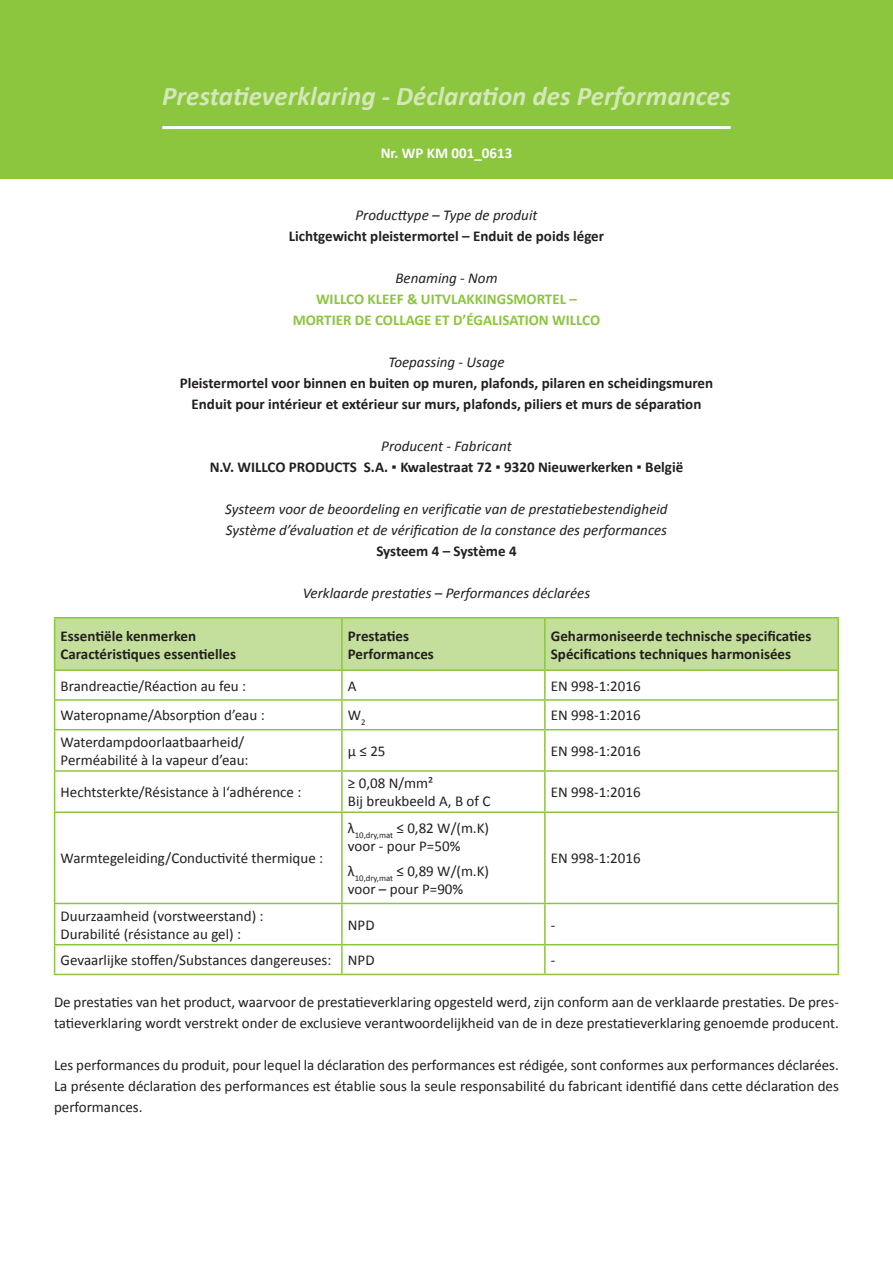
<style>
.page{position:relative;width:893px;height:1263px;background:#fff}
.page>*{position:absolute;margin:0;border:0;box-sizing:border-box;transform-origin:0 0}
.t1{font:italic 700 27px "Calibri";color:#d4e7b8}
.t2{font:15px/21px "Calibri";color:#231f20}
.t3{font:700 15px "Calibri";color:#231f20}
.t4{font:italic 15px "Calibri";color:#231f20}
.t5{font:700 15px "Calibri";color:#8bc63e}
.t6{font:700 15px "Calibri";color:#fff}
</style>
<div class="page">
<div style="left:0;top:0;width:893px;height:179px;background:#8bc63e"></div>
<hr style="left:162px;top:126px;width:569px;height:3px;background:#fff">
<hr style="left:54px;top:617px;width:288px;height:1px;background:#8bc63e">
<hr style="left:342px;top:617px;width:203px;height:1px;background:#8bc63e">
<hr style="left:545px;top:617px;width:294px;height:1px;background:#8bc63e">
<hr style="left:837px;top:618px;width:2px;height:51px;background:#8bc63e">
<hr style="left:545px;top:669px;width:294px;height:2px;background:#8bc63e">
<hr style="left:837px;top:671px;width:2px;height:28px;background:#8bc63e">
<svg style="left:54px;top:618px;width:784px;height:111px"></svg>
<hr style="left:342px;top:699px;width:203px;height:2px;background:#8bc63e">
<hr style="left:341px;top:701px;width:2px;height:28px;background:#8bc63e">
<hr style="left:545px;top:699px;width:294px;height:2px;background:#8bc63e">
<hr style="left:544px;top:701px;width:2px;height:28px;background:#8bc63e">
<hr style="left:837px;top:701px;width:2px;height:28px;background:#8bc63e">
<hr style="left:54px;top:729px;width:288px;height:1px;background:#8bc63e">
<hr style="left:54px;top:730px;width:1px;height:40px;background:#8bc63e">
<hr style="left:342px;top:729px;width:203px;height:1px;background:#8bc63e">
<hr style="left:341px;top:730px;width:2px;height:40px;background:#8bc63e">
<hr style="left:545px;top:729px;width:294px;height:1px;background:#8bc63e">
<hr style="left:544px;top:730px;width:2px;height:40px;background:#8bc63e">
<hr style="left:837px;top:730px;width:2px;height:40px;background:#8bc63e">
<hr style="left:54px;top:770px;width:288px;height:2px;background:#8bc63e">
<hr style="left:54px;top:772px;width:1px;height:39px;background:#8bc63e">
<hr style="left:342px;top:770px;width:203px;height:2px;background:#8bc63e">
<hr style="left:341px;top:772px;width:2px;height:39px;background:#8bc63e">
<hr style="left:545px;top:770px;width:294px;height:2px;background:#8bc63e">
<hr style="left:544px;top:772px;width:2px;height:39px;background:#8bc63e">
<hr style="left:837px;top:772px;width:2px;height:39px;background:#8bc63e">
<hr style="left:54px;top:811px;width:288px;height:2px;background:#8bc63e">
<hr style="left:54px;top:813px;width:1px;height:90px;background:#8bc63e">
<hr style="left:342px;top:811px;width:203px;height:2px;background:#8bc63e">
<hr style="left:341px;top:813px;width:2px;height:90px;background:#8bc63e">
<hr style="left:545px;top:811px;width:294px;height:2px;background:#8bc63e">
<hr style="left:544px;top:813px;width:2px;height:90px;background:#8bc63e">
<hr style="left:837px;top:813px;width:2px;height:90px;background:#8bc63e">
<hr style="left:54px;top:903px;width:288px;height:1px;background:#8bc63e">
<hr style="left:54px;top:904px;width:1px;height:40px;background:#8bc63e">
<hr style="left:342px;top:903px;width:203px;height:1px;background:#8bc63e">
<hr style="left:341px;top:904px;width:2px;height:40px;background:#8bc63e">
<hr style="left:545px;top:903px;width:294px;height:1px;background:#8bc63e">
<hr style="left:544px;top:904px;width:2px;height:40px;background:#8bc63e">
<hr style="left:837px;top:904px;width:2px;height:40px;background:#8bc63e">
<hr style="left:54px;top:944px;width:288px;height:1px;background:#8bc63e">
<svg style="left:54px;top:945px;width:1px;height:29px"></svg>
<hr style="left:342px;top:944px;width:203px;height:1px;background:#8bc63e">
<hr style="left:341px;top:945px;width:2px;height:29px;background:#8bc63e">
<hr style="left:545px;top:944px;width:294px;height:1px;background:#8bc63e">
<hr style="left:544px;top:945px;width:2px;height:29px;background:#8bc63e">
<hr style="left:837px;top:945px;width:2px;height:29px;background:#8bc63e">
<hr style="left:54px;top:974px;width:288px;height:1px;background:#8bc63e">
<hr style="left:342px;top:974px;width:203px;height:1px;background:#8bc63e">
<hr style="left:545px;top:974px;width:294px;height:1px;background:#8bc63e">
<p class="t1" style="left:162px;top:79px;width:570px">Prestatieverklaring - Déclaration des Performances</p>
<p class="t6" style="left:381px;top:143px;width:133px">Nr. WP KM 001_0613</p>
<p class="t4" style="left:355px;top:204px;width:183px">Producttype – Type de produit</p>
<p class="t3" style="left:289px;top:226px;width:317px">Lichtgewicht pleistermortel – Enduit de poids léger</p>
<p class="t4" style="left:395px;top:267px;width:104px">Benaming - Nom</p>
<p class="t5" style="left:316px;top:289px;width:262px">WILLCO KLEEF &amp; UITVLAKKINGSMORTEL –</p>
<p class="t5" style="left:293px;top:310px;width:309px">MORTIER DE COLLAGE ET D’ÉGALISATION WILLCO</p>
<p class="t4" style="left:388px;top:351px;width:118px">Toepassing - Usage</p>
<p class="t3" style="left:180px;top:373px;width:535px">Pleistermortel voor binnen en buiten op muren, plafonds, pilaren en scheidingsmuren</p>
<p class="t3" style="left:192px;top:394px;width:511px">Enduit pour intérieur et extérieur sur murs, plafonds, piliers et murs de séparation</p>
<p class="t4" style="left:381px;top:435px;width:132px">Producent - Fabricant</p>
<p class="t3" style="left:210px;top:457px;width:475px">N.V. WILLCO PRODUCTS S.A. ▪ Kwalestraat 72 ▪ 9320 Nieuwerkerken ▪ België</p>
<p class="t4" style="left:225px;top:498px;width:444px">Systeem voor de beoordeling en verificatie van de prestatiebestendigheid</p>
<p class="t4" style="left:226px;top:519px;width:443px">Système d’évaluation et de vérification de la constance des performances</p>
<p class="t3" style="left:376px;top:541px;width:142px">Systeem 4 – Système 4</p>
<p class="t4" style="left:303px;top:582px;width:289px">Verklaarde prestaties – Performances déclarées</p>
<p class="t3" style="left:61px;top:626px;width:137px">Essentiële kenmerken</p>
<p class="t3" style="left:61px;top:644px;width:177px">Caractéristiques essentielles</p>
<p class="t3" style="left:348px;top:626px;width:63px">Prestaties</p>
<p class="t3" style="left:348px;top:644px;width:87px">Performances</p>
<p class="t3" style="left:551px;top:626px;width:262px">Geharmoniseerde technische specificaties</p>
<p class="t3" style="left:551px;top:644px;width:242px">Spécifications techniques harmonisées</p>
<p class="t2" style="left:61px;top:675px;width:187px">Brandreactie/Réaction au feu :</p>
<p class="t2" style="left:348px;top:675px;width:10px">A</p>
<p class="t2" style="left:551px;top:675px;width:91px">EN 998-1:2016</p>
<p class="t2" style="left:61px;top:705px;width:206px">Wateropname/Absorption d’eau :</p>
<p class="t2" style="left:348px;top:705px;width:19px">W<sub>2</sub></p>
<p class="t2" style="left:551px;top:705px;width:91px">EN 998-1:2016</p>
<p class="t2" style="left:61px;top:733px;width:189px;line-height:18px">Waterdampdoorlaatbaarheid/<br>Perméabilité à la vapeur d’eau:</p>
<p class="t2" style="left:348px;top:740px;width:39px">μ ≤ 25</p>
<p class="t2" style="left:551px;top:740px;width:91px">EN 998-1:2016</p>
<p class="t2" style="left:61px;top:782px;width:242px">Hechtsterkte/Résistance à l‘adhérence :</p>
<p class="t2" style="left:348px;top:773px;width:87px">≥ 0,08 N/mm²</p>
<p class="t2" style="left:348px;top:791px;width:144px">Bij breukbeeld A, B of C</p>
<p class="t2" style="left:551px;top:782px;width:91px">EN 998-1:2016</p>
<p class="t2" style="left:61px;top:848px;width:264px">Warmtegeleiding/Conductivité thermique :</p>
<p class="t2" style="left:61px;top:905px;width:205px">Duurzaamheid (vorstweerstand) :</p>
<p class="t2" style="left:61px;top:923px;width:182px">Durabilité (résistance au gel) :</p>
<p class="t2" style="left:348px;top:817px;width:143px">λ<sub>10,dry,mat</sub> ≤ 0,82 W/(m.K)</p>
<p class="t2" style="left:348px;top:835px;width:114px">voor - pour P=50%</p>
<p class="t2" style="left:348px;top:861px;width:143px">λ<sub>10,dry,mat</sub> ≤ 0,89 W/(m.K)</p>
<p class="t2" style="left:348px;top:879px;width:117px">voor – pour P=90%</p>
<p class="t2" style="left:551px;top:848px;width:91px">EN 998-1:2016</p>
<p class="t2" style="left:348px;top:914px;width:28px">NPD</p>
<p class="t2" style="left:551px;top:914px;width:6px">-</p>
<p class="t2" style="left:61px;top:950px;width:272px">Gevaarlijke stoffen/Substances dangereuses:</p>
<p class="t2" style="left:348px;top:950px;width:28px">NPD</p>
<p class="t2" style="left:551px;top:950px;width:6px">-</p>
<p class="t2" style="left:54px;top:992px;width:786px">De prestaties van het product, waarvoor de prestatieverklaring opgesteld werd, zijn conform aan de verklaarde prestaties. De pres&shy;tatieverklaring wordt verstrekt onder de exclusieve verantwoordelijkheid van de in deze prestatieverklaring genoemde producent.</p>
<p class="t2" style="left:54px;top:1055px;width:786px;text-align:justify">Les performances du produit, pour lequel la déclaration des performances est rédigée, sont conformes aux performances déclarées.<br>La présente déclaration des performances est établie sous la seule responsabilité du fabricant identifié dans cette déclaration des performances.</p>
</div>
